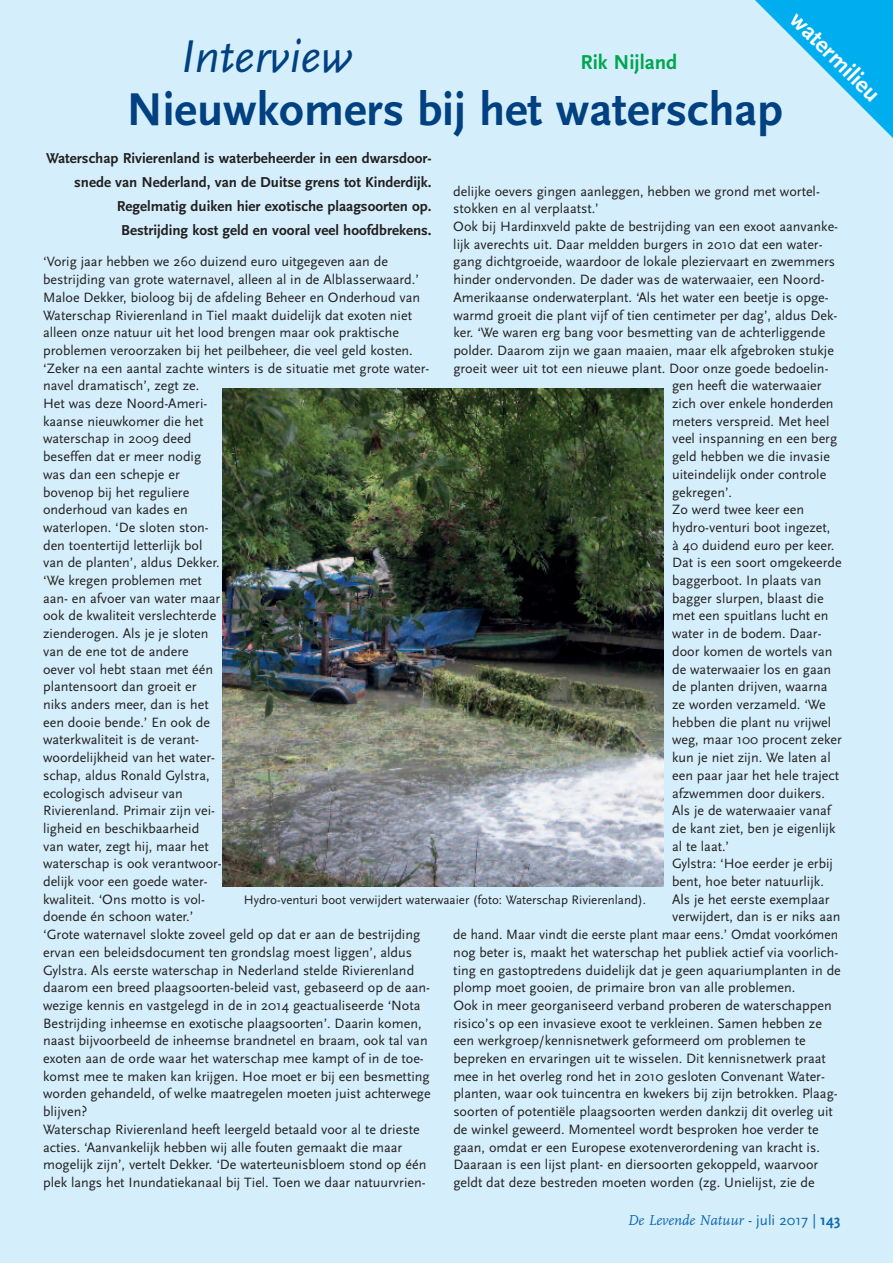
<style>
.page{position:relative;width:893px;height:1263px;background:#d4effb}
.page>*{position:absolute;margin:0;border:0;box-sizing:border-box;transform-origin:0 0}
.t1{font:700 48px "Scala Sans";color:#014181}
.t2{font:italic 48px "Scala Sans";color:#014181}
.t3{font:700 24px "Scala Sans";color:#fff}
.t4{font:700 21px "Scala Sans";color:#00a54f}
.t5{font:700 15px/24px "Scala Sans";color:#231f20;text-align:right}
.t6{font:italic 15px "FF Scala";color:#0c68b2}
.t7{font:14.1px/17.7px "Scala Sans";color:#231f20}
.t8{font:14.1px "Scala Sans";color:#231f20;scale:.96 1}
.t9{font:12.9px "Scala Sans";color:#231f20}
.s1{font-family:"Scala Sans";font-style:normal}
.s2{font-family:"Scala Sans";font-weight:700;font-style:normal}
</style>
<div class="page">
<svg style="left:755px;top:0;width:138px;height:138px"></svg>
<img style="left:223px;top:389px;width:440px;height:498px">
<h2 class="t3" style="left:804px;top:5px;width:118px;rotate:45deg">watermilieu</h2>
<h1 class="t2" style="left:180px;top:27px;width:174px">Interview</h1>
<h1 class="t1" style="left:126px;top:80px;width:658px">Nieuwkomers bij het waterschap</h1>
<h3 class="t4" style="left:580px;top:50px;width:98px">Rik Nijland</h3>
<p class="t5" style="left:46px;top:146px;width:387px">Waterschap Rivierenland is waterbeheerder in een dwarsdoor&shy;snede van Nederland, van de Duitse grens tot Kinderdijk.<br>Regelmatig duiken hier exotische plaagsoorten op.<br>Bestrijding kost geld en vooral veel hoofdbrekens.</p>
<p class="t7" style="left:43px;top:253px;width:389px">‘Vorig jaar hebben we 260 duizend euro uitgegeven aan de bestrijding van grote waternavel, alleen al in de Alblasserwaard.’ Maloe Dekker, bioloog bij de afdeling Beheer en Onderhoud van Waterschap Rivierenland in Tiel maakt duidelijk dat exoten niet alleen onze natuur uit het lood brengen maar ook praktische problemen veroorzaken bij het peilbeheer, die veel geld kosten. ‘Zeker na een aantal zachte winters is de situatie met grote water&shy;navel dramatisch’, zegt ze.<br>Het was deze Noord-Ameri-<br>kaanse nieuwkomer die het<br>waterschap in 2009 deed<br>beseffen dat er meer nodig<br>was dan een schepje er<br>bovenop bij het reguliere<br>onderhoud van kades en<br>waterlopen. ‘De sloten ston-<br>den toentertijd letterlijk bol<br>van de planten’, aldus Dekker.<br>‘We kregen problemen met<br>aan- en afvoer van water maar<br>ook de kwaliteit verslechterde<br>zienderogen. Als je je sloten<br>van de ene tot de andere<br>oever vol hebt staan met één<br>plantensoort dan groeit er<br>niks anders meer, dan is het<br>een dooie bende.’ En ook de<br>waterkwaliteit is de verant-<br>woordelijkheid van het water-<br>schap, aldus Ronald Gylstra,<br>ecologisch adviseur van<br>Rivierenland. Primair zijn vei-<br>ligheid en beschikbaarheid<br>van water, zegt hij, maar het<br>waterschap is ook verantwoor-<br>delijk voor een goede water-<br>kwaliteit. ‘Ons motto is vol-<br>doende én schoon water.’<br>‘Grote waternavel slokte zoveel geld op dat er aan de bestrijding ervan een beleidsdocument ten grondslag moest liggen’, aldus Gylstra. Als eerste waterschap in Nederland stelde Rivierenland daarom een breed plaagsoorten-beleid vast, gebaseerd op de aan&shy;wezige kennis en vastgelegd in de in 2014 geactualiseerde ‘Nota Bestrijding inheemse en exotische plaagsoorten’. Daarin komen, naast bijvoorbeeld de inheemse brandnetel en braam, ook tal van exoten aan de orde waar het waterschap mee kampt of in de toe&shy;komst mee te maken kan krijgen. Hoe moet er bij een besmetting worden gehandeld, of welke maatregelen moeten juist achterwege blijven?<br>Waterschap Rivierenland heeft leergeld betaald voor al te drieste acties. ‘Aanvankelijk hebben wij alle fouten gemaakt die maar mogelijk zijn’, vertelt Dekker. ‘De waterteunisbloem stond op één plek langs het Inundatiekanaal bij Tiel. Toen we daar natuurvrien-</p>
<p class="t7" style="left:453px;top:182px;width:368px">delijke oevers gingen aanleggen, hebben we grond met wortel-</p>
<p class="t7" style="left:453px;top:200px;width:147px">stokken en al verplaatst.’</p>
<p class="t7" style="left:453px;top:217px;width:386px">Ook bij Hardinxveld pakte de bestrijding van een exoot aanvanke-</p>
<p class="t7" style="left:453px;top:235px;width:371px">lijk averechts uit. Daar meldden burgers in 2010 dat een water-</p>
<p class="t7" style="left:453px;top:253px;width:383px">gang dichtgroeide, waardoor de lokale pleziervaart en zwemmers</p>
<p class="t7" style="left:453px;top:270px;width:373px">hinder ondervonden. De dader was de waterwaaier, een Noord-</p>
<p class="t7" style="left:453px;top:288px;width:377px">Amerikaanse onderwaterplant. ‘Als het water een beetje is opge-</p>
<p class="t7" style="left:453px;top:306px;width:386px">warmd groeit die plant vijf of tien centimeter per dag’, aldus Dek-</p>
<p class="t7" style="left:453px;top:323px;width:374px">ker. ‘We waren erg bang voor besmetting van de achterliggende</p>
<p class="t7" style="left:453px;top:341px;width:382px">polder. Daarom zijn we gaan maaien, maar elk afgebroken stukje</p>
<p class="t7" style="left:453px;top:359px;width:377px">groeit weer uit tot een nieuwe plant. Door onze goede bedoelin-</p>
<p class="t7" style="left:672px;top:377px;width:151px">gen heeft die waterwaaier</p>
<p class="t7" style="left:672px;top:394px;width:163px">zich over enkele honderden</p>
<p class="t7" style="left:672px;top:412px;width:159px">meters verspreid. Met heel</p>
<p class="t7" style="left:672px;top:430px;width:167px">veel inspanning en een berg</p>
<p class="t7" style="left:672px;top:447px;width:159px">geld hebben we die invasie</p>
<p class="t7" style="left:672px;top:465px;width:156px">uiteindelijk onder controle</p>
<p class="t7" style="left:672px;top:483px;width:62px">gekregen’.</p>
<p class="t7" style="left:672px;top:500px;width:134px">Zo werd twee keer een</p>
<p class="t7" style="left:672px;top:518px;width:160px">hydro-venturi boot ingezet,</p>
<p class="t7" style="left:672px;top:536px;width:164px">à 40 duidend euro per keer.</p>
<p class="t7" style="left:672px;top:554px;width:171px">Dat is een soort omgekeerde</p>
<p class="t7" style="left:672px;top:571px;width:151px">baggerboot. In plaats van</p>
<p class="t7" style="left:672px;top:589px;width:153px">bagger slurpen, blaast die</p>
<p class="t7" style="left:672px;top:607px;width:158px">met een spuitlans lucht en</p>
<p class="t7" style="left:672px;top:624px;width:151px">water in de bodem. Daar-</p>
<p class="t7" style="left:672px;top:642px;width:162px">door komen de wortels van</p>
<p class="t7" style="left:672px;top:660px;width:161px">de waterwaaier los en gaan</p>
<p class="t7" style="left:672px;top:677px;width:157px">de planten drijven, waarna</p>
<p class="t7" style="left:672px;top:695px;width:155px">ze worden verzameld. ‘We</p>
<p class="t7" style="left:672px;top:713px;width:161px">hebben die plant nu vrijwel</p>
<p class="t7" style="left:672px;top:731px;width:171px">weg, maar 100 procent zeker</p>
<p class="t7" style="left:672px;top:748px;width:160px">kun je niet zijn. We laten al</p>
<p class="t7" style="left:672px;top:766px;width:168px">een paar jaar het hele traject</p>
<p class="t7" style="left:672px;top:784px;width:154px">afzwemmen door duikers.</p>
<p class="t7" style="left:672px;top:801px;width:160px">Als je de waterwaaier vanaf</p>
<p class="t7" style="left:672px;top:819px;width:165px">de kant ziet, ben je eigenlijk</p>
<p class="t7" style="left:672px;top:837px;width:59px">al te laat.’</p>
<p class="t7" style="left:672px;top:854px;width:162px">Gylstra: ‘Hoe eerder je erbij</p>
<p class="t7" style="left:672px;top:872px;width:153px">bent, hoe beter natuurlijk.</p>
<p class="t7" style="left:672px;top:890px;width:159px">Als je het eerste exemplaar</p>
<p class="t7" style="left:672px;top:908px;width:170px">verwijdert, dan is er niks aan</p>
<p class="t8" style="left:453px;top:926px;width:402px">de hand. Maar vindt die eerste plant maar eens.’ Omdat voorkómen</p>
<p class="t7" style="left:453px;top:943px;width:386px">nog beter is, maakt het waterschap het publiek actief via voorlich-</p>
<p class="t7" style="left:453px;top:961px;width:389px">ting en gastoptredens duidelijk dat je geen aquariumplanten in de</p>
<p class="t7" style="left:453px;top:978px;width:343px">plomp moet gooien, de primaire bron van alle problemen.</p>
<p class="t7" style="left:453px;top:996px;width:380px">Ook in meer georganiseerd verband proberen de waterschappen</p>
<p class="t7" style="left:453px;top:1014px;width:370px">risico’s op een invasieve exoot te verkleinen. Samen hebben ze</p>
<p class="t7" style="left:453px;top:1031px;width:354px">een werkgroep/kennisnetwerk geformeerd om problemen te</p>
<p class="t7" style="left:453px;top:1049px;width:374px">bepreken en ervaringen uit te wisselen. Dit kennisnetwerk praat</p>
<p class="t7" style="left:453px;top:1067px;width:373px">mee in het overleg rond het in 2010 gesloten Convenant Water-</p>
<p class="t7" style="left:453px;top:1085px;width:386px">planten, waar ook tuincentra en kwekers bij zijn betrokken. Plaag-</p>
<p class="t7" style="left:453px;top:1102px;width:381px">soorten of potentiële plaagsoorten werden dankzij dit overleg uit</p>
<p class="t7" style="left:453px;top:1120px;width:367px">de winkel geweerd. Momenteel wordt besproken hoe verder te</p>
<p class="t7" style="left:453px;top:1138px;width:368px">gaan, omdat er een Europese exotenverordening van kracht is.</p>
<p class="t7" style="left:453px;top:1155px;width:366px">Daaraan is een lijst plant- en diersoorten gekoppeld, waarvoor</p>
<p class="t7" style="left:453px;top:1173px;width:363px">geldt dat deze bestreden moeten worden (zg. Unielijst, zie de</p>
<p class="t9" style="left:244px;top:892px;width:404px">Hydro-venturi boot verwijdert waterwaaier (foto: Waterschap Rivierenland).</p>
<p class="t6" style="left:627px;top:1211px;width:214px">De Levende Natuur <span class="s1">- juli 2017 |</span> <span class="s2">143</span></p>
</div>
